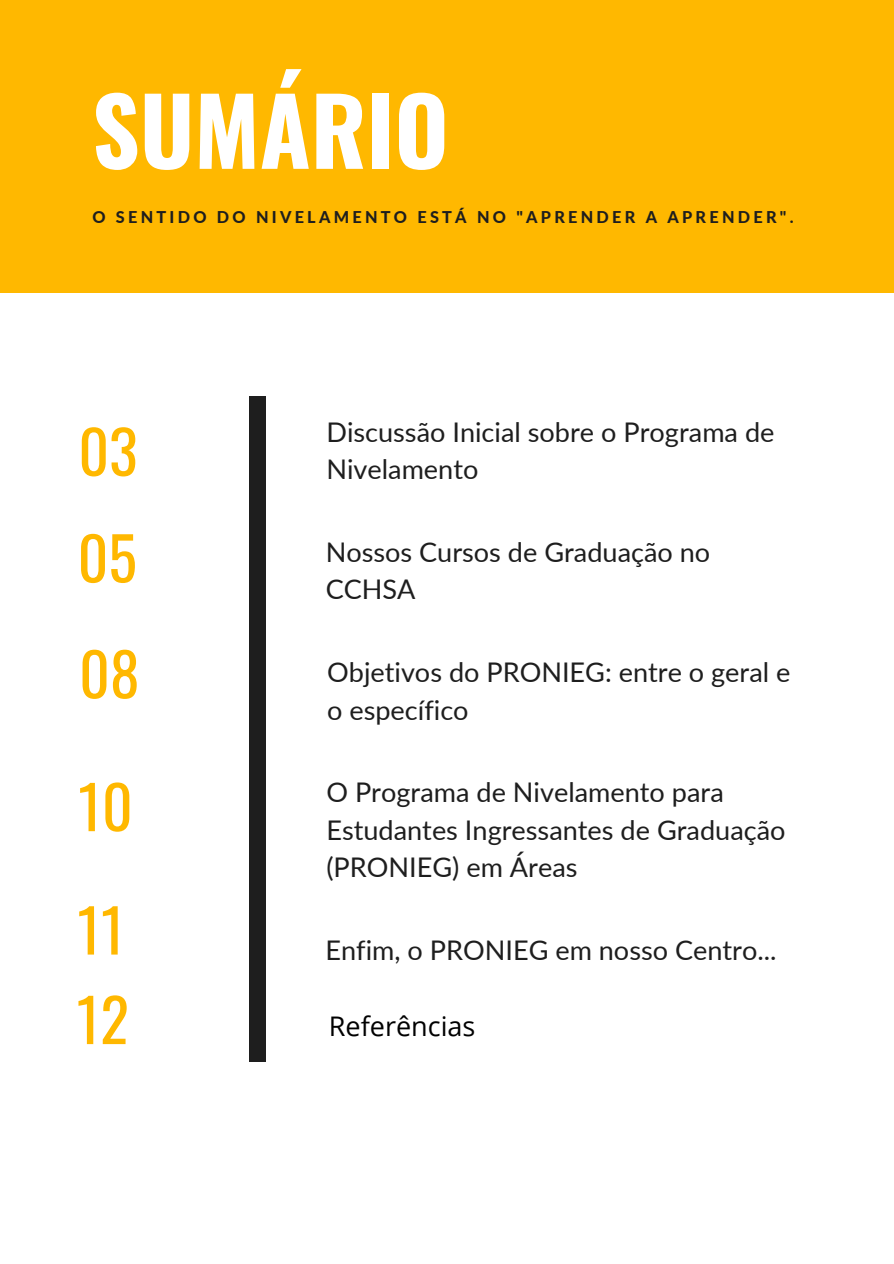
<style>
.page{position:relative;width:894px;height:1264px;background:#fff}
.page>*{position:absolute;margin:0;border:0;box-sizing:border-box;transform-origin:0 0}
.t1{font:700 92.7px "Oswald";color:#fff}
.t2{font:59.55px/106.5px "Oswald";color:#ffb800}
.t3{font:27px/37.2px "Lato";color:#1e1e1e}
.t4{font:27px "Open Sans";color:#000}
.t5{font:800 16.2px "Lato";letter-spacing:.2em;color:#1e1e1e}
</style>
<div class="page">
<div style="left:0;top:0;width:893px;height:293px;background:#ffb800"></div>
<div style="left:249px;top:396px;width:16px;height:665px;background:#1e1e1e"></div>
<h1 class="t1" style="left:92px;top:58px;width:358px">SUMÁRIO</h1>
<p class="t5" style="left:92px;top:207px;width:702px">O SENTIDO DO NIVELAMENTO ESTÁ NO "APRENDER A APRENDER".</p>
<h2 class="t2" style="left:78px;top:396px;width:61px">03<br>05</h2>
<h2 class="t2" style="left:79px;top:618px;width:62px">08</h2>
<h2 class="t2" style="left:77px;top:742px;width:57px;line-height:123.3px">10<br>11</h2>
<h2 class="t2" style="left:77px;top:963px;width:54px">12</h2>
<p class="t3" style="left:326px;top:412px;width:449px">Discussão Inicial sobre o Programa de<br>Nivelamento</p>
<p class="t3" style="left:325px;top:532px;width:386px">Nossos Cursos de Graduação no<br>CCHSA</p>
<p class="t3" style="left:327px;top:653px;width:465px">Objetivos do PRONIEG: entre o geral e o específico</p>
<p class="t3" style="left:326px;top:773px;width:460px">O Programa de Nivelamento para<br>Estudantes Ingressantes de Graduação (PRONIEG) em Áreas</p>
<p class="t3" style="left:325px;top:931px;width:452px">Enfim, o PRONIEG em nosso Centro...</p>
<p class="t4" style="left:329px;top:1006px;width:148px">Referências</p>
</div>
